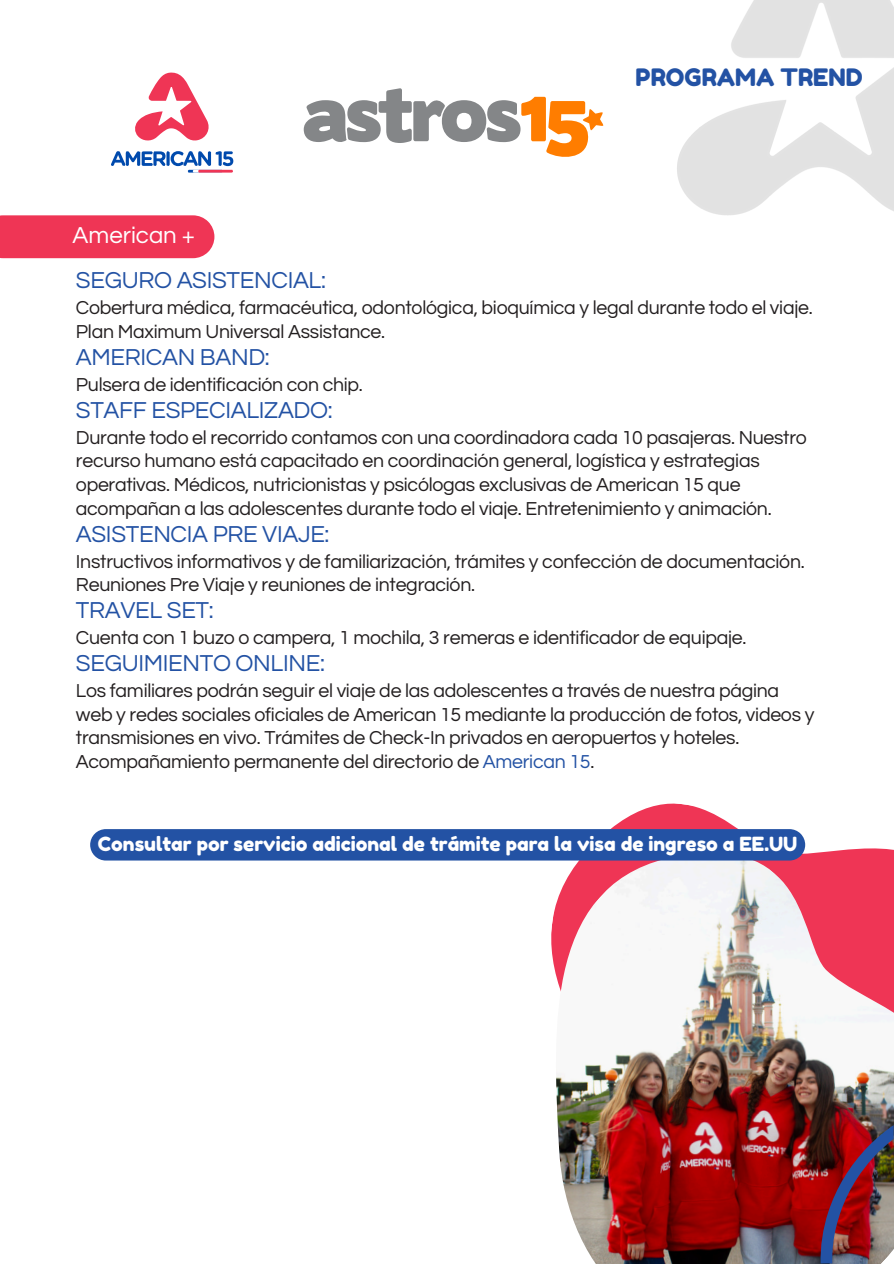
<style>
.page{position:relative;width:894px;height:1264px;background:#fff}
.page>*{position:absolute;margin:0;border:0;box-sizing:border-box;transform-origin:0 0}
.t1{font:24px "Questrial";letter-spacing:-.015em;color:#2352a4}
.t2{font:24px "Fredoka One";color:#2352a4}
.t3{font:24px "Questrial";color:#fff}
.t4{font:19.5px/23.7px "Questrial";letter-spacing:-.015em;color:#231f20}
.t5{font:19.5px "Fredoka One";color:#fff}
.s1{color:#2352a4}
</style>
<div class="page">
<svg style="left:135px;top:73px;width:74px;height:68px"></svg>
<svg style="left:111px;top:151px;width:122px;height:22px"></svg>
<img style="left:603px;top:0;width:290px;height:216px">
<svg style="left:516px;top:803px;width:222px;height:58px"></svg>
<img style="left:545px;top:843px;width:348px;height:420px">
<img style="left:820px;top:1125px;width:73px;height:138px">
<div style="left:0;top:215px;width:214px;height:43px;background:#ef3555"></div>
<div style="left:90px;top:829px;width:715px;height:31px;background:#2352a4"></div>
<svg style="left:319px;top:88px;width:284px;height:69px"></svg>
<p class="t3" style="left:73px;top:223px;width:124px">American +</p>
<p class="t2" style="left:635px;top:63px;width:228px">PROGRAMA TREND</p>
<p class="t1" style="left:76px;top:269px;width:251px">SEGURO ASISTENCIAL:</p>
<h1 class="t4" style="left:76px;top:296px;width:738px">Cobertura médica, farmacéutica, odontológica, bioquímica y legal durante todo el viaje.<br>Plan Maximum Universal Assistance.</h1>
<p class="t1" style="left:76px;top:345px;width:195px">AMERICAN BAND:</p>
<p class="t4" style="left:76px;top:373px;width:288px">Pulsera de identificación con chip.</p>
<p class="t1" style="left:76px;top:398px;width:258px">STAFF ESPECIALIZADO:</p>
<p class="t4" style="left:76px;top:426px;width:732px">Durante todo el recorrido contamos con una coordinadora cada 10 pasajeras. Nuestro recurso humano está capacitado en coordinación general, logística y estrategias operativas. Médicos, nutricionistas y psicólogas exclusivas de American 15 que acompañan a las adolescentes durante todo el viaje. Entretenimiento y animación.</p>
<p class="t1" style="left:76px;top:522px;width:255px">ASISTENCIA PRE VIAJE:</p>
<p class="t4" style="left:76px;top:550px;width:730px">Instructivos informativos y de familiarización, trámites y confección de documentación.<br>Reuniones Pre Viaje y reuniones de integración.</p>
<p class="t1" style="left:76px;top:598px;width:139px">TRAVEL SET:</p>
<p class="t4" style="left:76px;top:626px;width:671px">Cuenta con 1 buzo o campera, 1 mochila, 3 remeras e identificador de equipaje.</p>
<p class="t1" style="left:76px;top:651px;width:250px">SEGUIMIENTO ONLINE:</p>
<p class="t4" style="left:76px;top:679px;width:739px">Los familiares podrán seguir el viaje de las adolescentes a través de nuestra página web y redes sociales oficiales de American 15 mediante la producción de fotos, videos y transmisiones en vivo. Trámites de Check-In privados en aeropuertos y hoteles.</p>
<p class="t4" style="left:76px;top:750px;width:520px">Acompañamiento permanente del directorio de <span class="s1">American 15</span>.</p>
<p class="t5" style="left:98px;top:832px;width:700px">Consultar por servicio adicional de trámite para la visa de ingreso a EE.UU</p>
</div>
